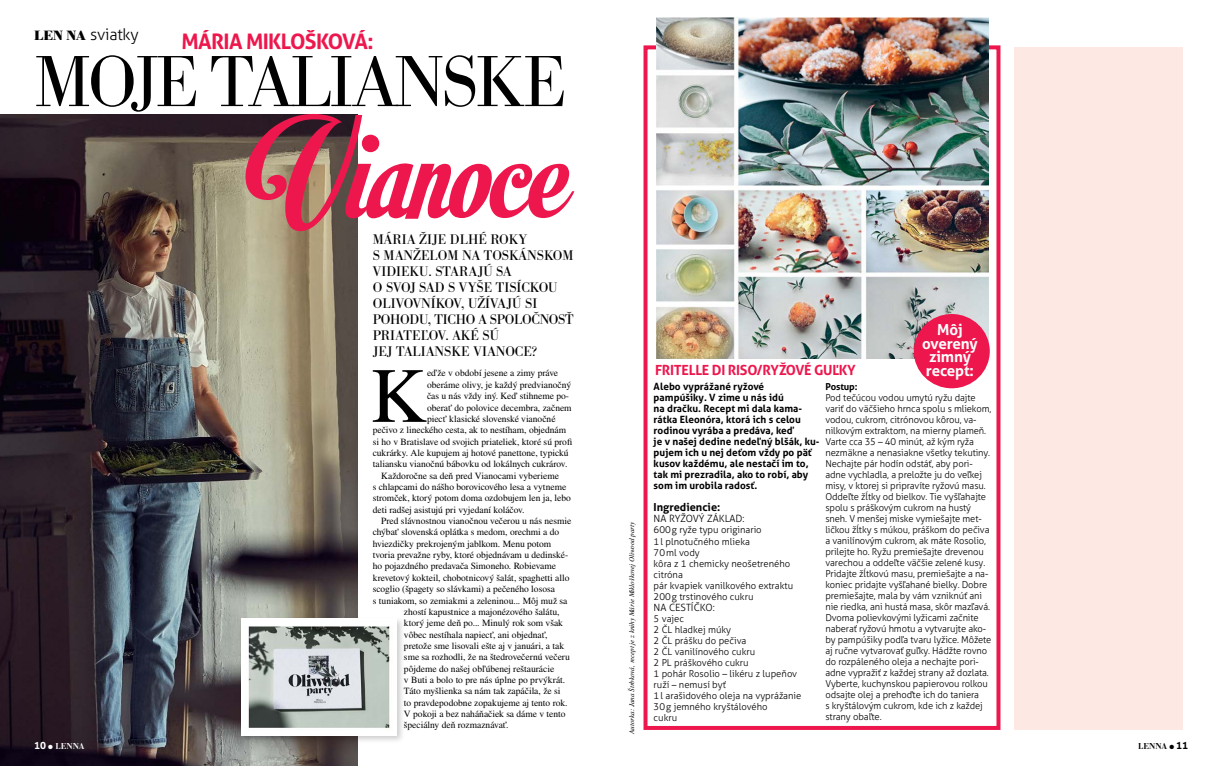
<style>
.page{position:relative;width:1219px;height:766px;background:#fff}
.page>*{position:absolute;margin:0;border:0;box-sizing:border-box;transform-origin:0 0}
.t1{font:144px "Motion Picture Personal Use";letter-spacing:-.01em;color:#ed174d}
.t2{font:78px "Nimbus Rom No 9 L";color:#000}
.t3{font:300 75px "Bodoni Ant";letter-spacing:-.05em;color:#000}
.t4{font:700 21.3px "Aller";letter-spacing:-.03em;color:#ed174d}
.t5{font:300 16px "Aller";letter-spacing:-.015em;color:#000}
.t6{font:700 15.1px/13.5px "Aller";letter-spacing:-.01em;color:#fff;text-align:center}
.t7{font:14.5px/16px "Bodoni Ant";color:#000}
.t8{font:700 14px "Aller";letter-spacing:-.02em;color:#ed174d}
.t9{font:700 11px "Aller";color:#000}
.t10{font:700 10px/11px "Aller";letter-spacing:.005em;color:#000}
.t11{font:300 10px "Aller";color:#000}
.t12{font:300 9.5px/11px "Aller";letter-spacing:-.01em;color:#000}
.t13{font:9.5px "Nimbus Rom No 9 L";color:#000}
.t14{font:700 9.5px "Aller";letter-spacing:-.01em;color:#000}
.t15{font:9px "Bodoni Ant Dem Bol";color:#fff}
.t16{font:9px "Bodoni Ant Dem Bol";color:#000}
.t17{font:italic 7px "Nimbus Rom No 9 L";color:#000}
.s1{font-family:"Bodoni Ant";font-weight:700;font-size:14px}
.s2{font-family:"Aller";font-weight:700;font-size:10px}
</style>
<div class="page">
<img style="left:0;top:115px;width:357px;height:650px">
<div style="left:1014px;top:47px;width:169px;height:682px;background:#fde8e3"></div>
<div style="left:643px;top:45px;width:357px;height:684px;border:4px solid #ed174d"></div>
<img style="left:657px;top:17px;width:331px;height:342px">
<div style="left:914px;top:314px;width:76px;height:74px;background:#ed174d;border-radius:50%"></div>
<div style="left:238px;top:615px;width:167px;height:128px;background:#000;opacity:.2"></div>
<img style="left:241px;top:618px;width:156px;height:117px">
<h3 class="t5" style="left:34px;top:24px;width:106px"><span class="s1">LEN NA</span> sviatky</h3>
<h3 class="t4" style="left:181px;top:28px;width:194px">MÁRIA MIKLOŠKOVÁ:</h3>
<h3 class="t3" style="left:34px;top:42px;width:534px">MOJE TALIANSKE</h3>
<h1 class="t1" style="left:245px;top:90px;width:324px">Vianoce</h1>
<h3 class="t7" style="left:373px;top:231px;width:202px">MÁRIA ŽIJE DLHÉ ROKY<br>S MANŽELOM NA TOSKÁNSKOM<br>VIDIEKU. STARAJÚ SA<br>O SVOJ SAD S VYŠE TISÍCKOU<br>OLIVOVNÍKOV, UŽÍVAJÚ SI<br>POHODU, TICHO A SPOLOČNOSŤ<br>PRIATEĽOV. AKÉ SÚ<br>JEJ TALIANSKE VIANOCE?</h3>
<p class="t15" style="left:34px;top:741px;width:52px"><span class="s2">10</span> ● LENNA</p>
<h2 class="t2" style="left:371px;top:339px;width:58px">K</h2>
<p class="t13" style="left:427px;top:366px;width:133px">eďže v období jesene a zimy práve</p>
<p class="t13" style="left:427px;top:377px;width:146px">oberáme olivy, je každý predvianočný</p>
<p class="t13" style="left:427px;top:389px;width:144px">čas u nás vždy iný. Keď stihneme po-</p>
<p class="t13" style="left:427px;top:400px;width:146px">oberať do polovice decembra, začnem</p>
<p class="t13" style="left:427px;top:412px;width:130px">piecť klasické slovenské vianočné</p>
<p class="t13" style="left:373px;top:423px;width:195px">pečivo z lineckého cesta, ak to nestíham, objednám</p>
<p class="t13" style="left:373px;top:434px;width:201px">si ho v Bratislave od svojich priateliek, ktoré sú profi</p>
<p class="t13" style="left:373px;top:446px;width:197px">cukrárky. Ale kupujem aj hotové panettone, typickú</p>
<p class="t13" style="left:373px;top:457px;width:196px">taliansku vianočnú bábovku od lokálnych cukrárov.</p>
<p class="t13" style="left:381px;top:468px;width:179px">Každoročne sa deň pred Vianocami vyberieme</p>
<p class="t13" style="left:373px;top:480px;width:195px">s chlapcami do nášho borovicového lesa a vytneme</p>
<p class="t13" style="left:373px;top:491px;width:200px">stromček, ktorý potom doma ozdobujem len ja, lebo</p>
<p class="t13" style="left:373px;top:502px;width:153px">deti radšej asistujú pri vyjedaní koláčov.</p>
<p class="t13" style="left:381px;top:514px;width:191px">Pred slávnostnou vianočnou večerou u nás nesmie</p>
<p class="t13" style="left:373px;top:525px;width:188px">chýbať slovenská oplátka s medom, orechmi a do</p>
<p class="t13" style="left:373px;top:536px;width:180px">hviezdičky prekrojeným jablkom. Menu potom</p>
<p class="t13" style="left:373px;top:548px;width:197px">tvoria prevažne ryby, ktoré objednávam u dedinské-</p>
<p class="t13" style="left:373px;top:559px;width:185px">ho pojazdného predavača Simoneho. Robievame</p>
<p class="t13" style="left:373px;top:570px;width:198px">krevetový kokteil, chobotnicový šalát, spaghetti allo</p>
<p class="t13" style="left:373px;top:582px;width:184px">scoglio (špagety so slávkami) a pečeného lososa</p>
<p class="t13" style="left:373px;top:593px;width:196px">s tuniakom, so zemiakmi a zeleninou... Môj muž sa</p>
<p class="t13" style="left:404px;top:604px;width:157px">zhostí kapustnice a majonézového šalátu,</p>
<p class="t13" style="left:404px;top:616px;width:161px">ktorý jeme deň po... Minulý rok som však</p>
<p class="t13" style="left:404px;top:627px;width:145px">vôbec nestíhala napiecť, ani objednať,</p>
<p class="t13" style="left:404px;top:638px;width:162px">pretože sme lisovali ešte aj v januári, a tak</p>
<p class="t13" style="left:404px;top:650px;width:167px">sme sa rozhodli, že na štedrovečernú večeru</p>
<p class="t13" style="left:404px;top:661px;width:152px">pôjdeme do našej obľúbenej reštaurácie</p>
<p class="t13" style="left:404px;top:672px;width:163px">v Buti a bolo to pre nás úplne po prvýkrát.</p>
<p class="t13" style="left:404px;top:684px;width:158px">Táto myšlienka sa nám tak zapáčila, že si</p>
<p class="t13" style="left:404px;top:695px;width:165px">to pravdepodobne zopakujeme aj tento rok.</p>
<p class="t13" style="left:404px;top:706px;width:163px">V pokoji a bez naháňačiek sa dáme v tento</p>
<p class="t13" style="left:404px;top:718px;width:106px">špeciálny deň rozmaznávať.</p>
<p class="t17" style="left:627px;top:733px;width:214px;rotate:-90deg">Autorka: Jana Štrbková, recept je z knihy Márie Mikloškovej Oliwood party</p>
<h3 class="t6" style="left:922px;top:322px;width:57px">Môj overený zimný</h3>
<h3 class="t8" style="left:655px;top:361px;width:202px">FRITELLE DI RISO/RYŽOVÉ GUĽKY</h3>
<h3 class="t6" style="left:926px;top:363px;width:50px">recept:</h3>
<p class="t10" style="left:654px;top:381px;width:167px">Alebo vyprážané ryžové pampúšiky. V zime u nás idú<br>na dračku. Recept mi dala kama&shy;rátka Eleonóra, ktorá ich s celou rodinou vyrába a predáva, keď<br>je v našej dedine nedeľný blšák, ku&shy;pujem ich u nej deťom vždy po päť kusov každému, ale nestačí im to, tak mi prezradila, ako to robí, aby som im urobila radosť.</p>
<p class="t9" style="left:654px;top:500px;width:68px">Ingrediencie:</p>
<p class="t11" style="left:654px;top:512px;width:93px">NA RYŽOVÝ ZÁKLAD:</p>
<p class="t12" style="left:654px;top:524px;width:141px">600g ryže typu originario<br>1l plnotučného mlieka<br>70ml vody<br>kôra z 1 chemicky neošetreného citróna<br>pár kvapiek vanilkového extraktu<br>200g trstinového cukru</p>
<p class="t11" style="left:654px;top:600px;width:63px">NA CESTÍČKO:</p>
<p class="t12" style="left:654px;top:612px;width:149px">5 vajec<br>2 ČL hladkej múky<br>2 ČL prášku do pečiva<br>2 ČL vanilínového cukru<br>2 PL práškového cukru<br>1 pohár Rosolio – likéru z lupeňov ruží – nemusí byť<br>1l arašidového oleja na vyprážanie<br>30g jemného kryštálového<br>cukru</p>
<p class="t14" style="left:825px;top:380px;width:34px">Postup:</p>
<p class="t12" style="left:825px;top:392px;width:168px">Pod tečúcou vodou umytú ryžu dajte variť do väčšieho hrnca spolu s mliekom, vodou, cukrom, citrónovou kôrou, va&shy;nilkovým extraktom, na mierny plameň.<br>Varte cca 35 – 40 minút, až kým ryža nezmäkne a nenasiakne všetky tekutiny.<br>Nechajte pár hodín odstáť, aby pori&shy;adne vychladla, a preložte ju do veľkej misy, v ktorej si pripravíte ryžovú masu.<br>Oddeľte žĺtky od bielkov. Tie vyšľahajte spolu s práškovým cukrom na hustý sneh. V menšej miske vymiešajte met&shy;ličkou žĺtky s múkou, práškom do pečiva a vanilínovým cukrom, ak máte Rosolio, prilejte ho. Ryžu premiešajte drevenou varechou a oddeľte väčšie zelené kusy.<br>Pridajte žĺtkovú masu, premiešajte a na&shy;koniec pridajte vyšľahané bielky. Dobre premiešajte, mala by vám vzniknúť ani nie riedka, ani hustá masa, skôr mazľavá.<br>Dvoma polievkovými lyžicami začnite naberať ryžovú hmotu a vytvarujte ako&shy;by pampúšiky podľa tvaru lyžice. Môžete aj ručne vytvarovať guľky. Hádžte rovno do rozpáleného oleja a nechajte pori&shy;adne vypražiť z každej strany až dozlata.<br>Vyberte, kuchynskou papierovou rolkou odsajte olej a prehoďte ich do taniera<br>s kryštálovým cukrom, kde ich z každej strany obaľte.</p>
<p class="t16" style="left:1138px;top:741px;width:52px">LENNA ● <span class="s2">11</span></p>
</div>
